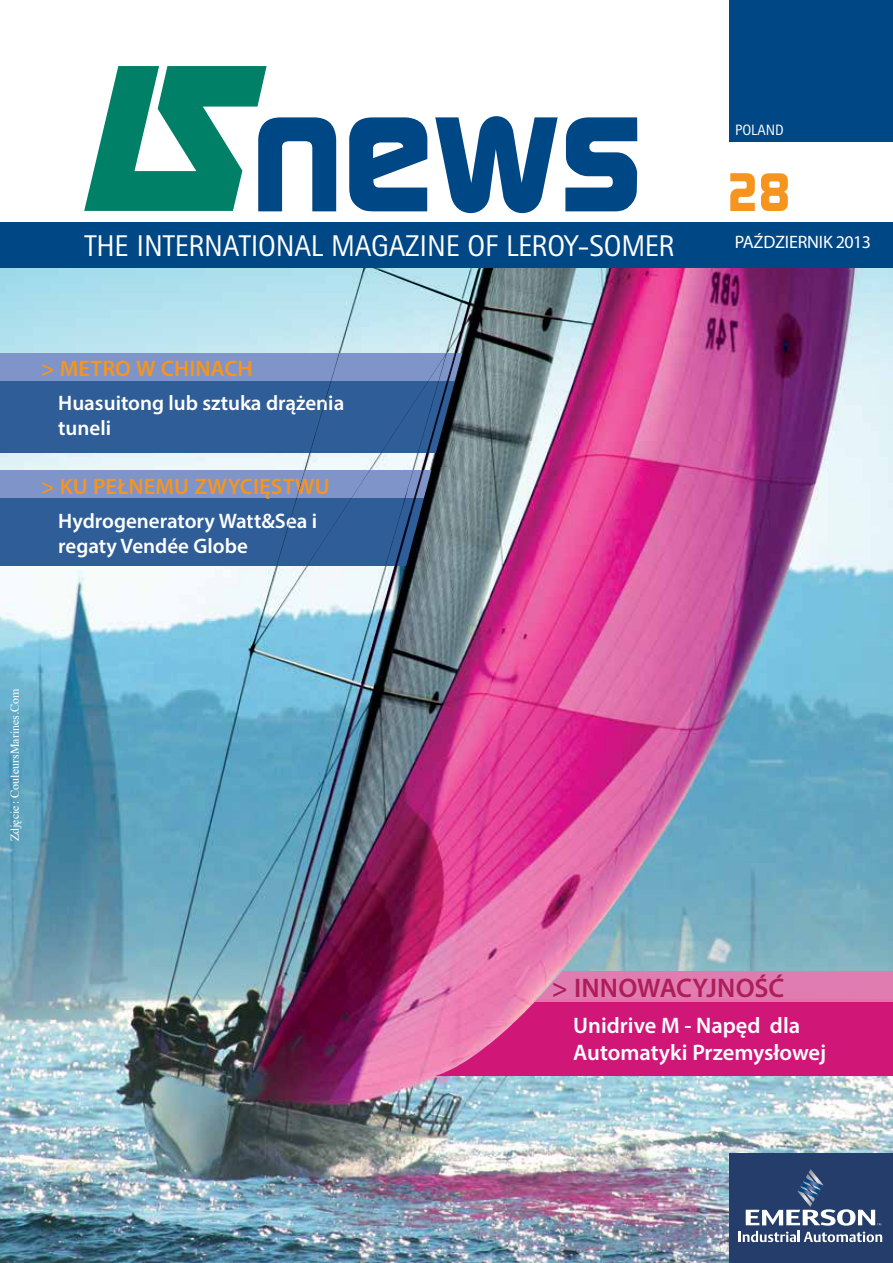
<style>
.page{position:relative;width:893px;height:1263px;background:#fff}
.page>*{position:absolute;margin:0;border:0;box-sizing:border-box;transform-origin:0 0}
.t1{font:700 174px "Digital";color:#004785}
.t2{font:700 52.5px "Digital";color:#f7941e}
.t3{font:30px "Rotis Sans Serif";letter-spacing:-.01em;color:#fff}
.t4{font:600 27px "Myriad Pro";letter-spacing:.005em;color:#ae1d59}
.t5{font:600 22.5px/27px "Myriad Pro";color:#fff}
.t6{font:600 22.5px "Myriad Pro";letter-spacing:.005em;color:#f7941e}
.t7{font:600 21px/25.2px "Myriad Pro";color:#fff}
.t8{font:18px "Myriad Pro";letter-spacing:-.01em;color:#fff}
.t9{font:15px "Rotis Sans Serif";color:#fff}
.t10{font:12px "Times";color:#fff}
</style>
<div class="page">
<img style="left:0;top:268px;width:893px;height:995px">
<div style="left:0;top:372px;width:459px;height:80px;background:#2e5d97"></div>
<div style="left:0;top:486px;width:459px;height:80px;background:#2e5d97"></div>
<div style="left:0;top:354px;width:473px;height:27px;background:#7f94c8"></div>
<div style="left:0;top:470px;width:473px;height:27px;background:#7f94c8"></div>
<div style="left:393px;top:999px;width:500px;height:77px;background:#d01777"></div>
<div style="left:393px;top:971px;width:500px;height:31px;background:#e579b0"></div>
<img style="left:244px;top:270px;width:609px;height:871px">
<div style="left:0;top:222px;width:893px;height:46px;background:#004785"></div>
<div style="left:729px;top:0;width:164px;height:141px;background:#004785"></div>
<svg style="left:84px;top:66px;width:183px;height:145px"></svg>
<div style="left:729px;top:1153px;width:164px;height:110px;background:#253d6b"></div>
<svg style="left:739px;top:1169px;width:143px;height:73px"></svg>
<h1 class="t1" style="left:250px;top:48px;width:396px">news</h1>
<h3 class="t3" style="left:85px;top:228px;width:592px">THE INTERNATIONAL MAGAZINE OF LEROY-SOMER</h3>
<p class="t6" style="left:41px;top:354px;width:213px">&gt; METRO W CHINACH</p>
<p class="t7" style="left:58px;top:389px;width:288px">Huasuitong lub sztuka drążenia tuneli</p>
<p class="t6" style="left:41px;top:472px;width:290px">&gt; KU PEŁNEMU ZWYCIĘSTWU</p>
<p class="t7" style="left:58px;top:507px;width:260px">Hydrogeneratory Watt&amp;Sea i regaty Vendée Globe</p>
<p class="t10" style="left:3px;top:841px;width:154px;rotate:-90deg">Zdjęcie : CouleursMarines.Com</p>
<p class="t9" style="left:735px;top:121px;width:50px">POLAND</p>
<h2 class="t2" style="left:727px;top:162px;width:65px">28</h2>
<p class="t8" style="left:735px;top:231px;width:138px">PAŹDZIERNIK 2013</p>
<p class="t4" style="left:552px;top:971px;width:234px">&gt; INNOWACYJNOŚĆ</p>
<p class="t5" style="left:573px;top:1011px;width:255px">Unidrive M - Napęd dla<br>Automatyki Przemysłowej</p>
</div>
